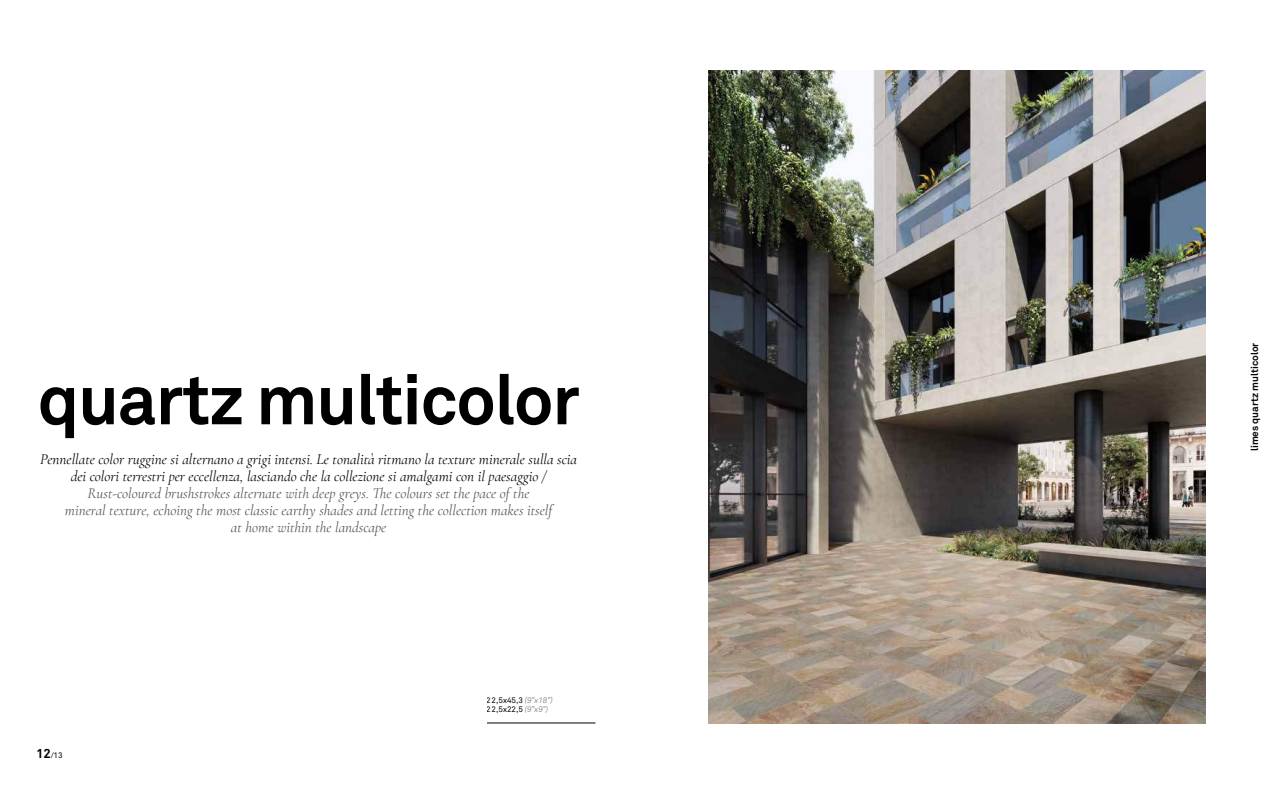
<style>
.page{position:relative;width:1276px;height:794px;background:#fff}
.page>*{position:absolute;margin:0;border:0;box-sizing:border-box;transform-origin:0 0}
.t1{font:700 69.7px "Akkurat Std";letter-spacing:-.02em;color:#000}
.t2{font:italic 15px/17px "Cormorant Garamond";color:#595654;text-align:center}
.t3{font:italic 15px/17px "Cormorant Garamond";color:#000;text-align:center}
.t4{font:700 10px "Akkurat Std";color:#000}
.t5{font:8px/9px "Akkurat Std";color:#000}
.s1{font-weight:700;font-size:13px}
.s2{font-weight:300;font-style:italic;color:#595654}
</style>
<div class="page">
<img style="left:709px;top:71px;width:496px;height:652px">
<hr style="left:487px;top:723px;width:108px;height:1px;background:#000">
<h1 class="t1" style="left:38px;top:373px;width:543px">quartz multicolor</h1>
<p class="t3" style="left:40px;top:450px;width:538px">Pennellate color ruggine si alternano a grigi intensi. Le tonalità ritmano la texture minerale sulla scia dei colori terrestri per eccellenza, lasciando che la collezione si amalgami con il paesaggio /</p>
<p class="t2" style="left:65px;top:484px;width:489px">Rust-coloured brushstrokes alternate with deep greys. The colours set the pace of the<br>mineral texture, echoing the most classic earthy shades and letting the collection makes itself at home within the landscape</p>
<p class="t5" style="left:36px;top:751px;width:28px"><span class="s1">12</span>/13</p>
<p class="t5" style="left:487px;top:696px;width:67px">22,5x45,3 <span class="s2">(9”x18”)<br></span>22,5x22,5 <span class="s2">(9”x9”)</span></p>
<p class="t4" style="left:1251px;top:451px;width:110px;rotate:-90deg">limes quartz multicolor</p>
</div>
